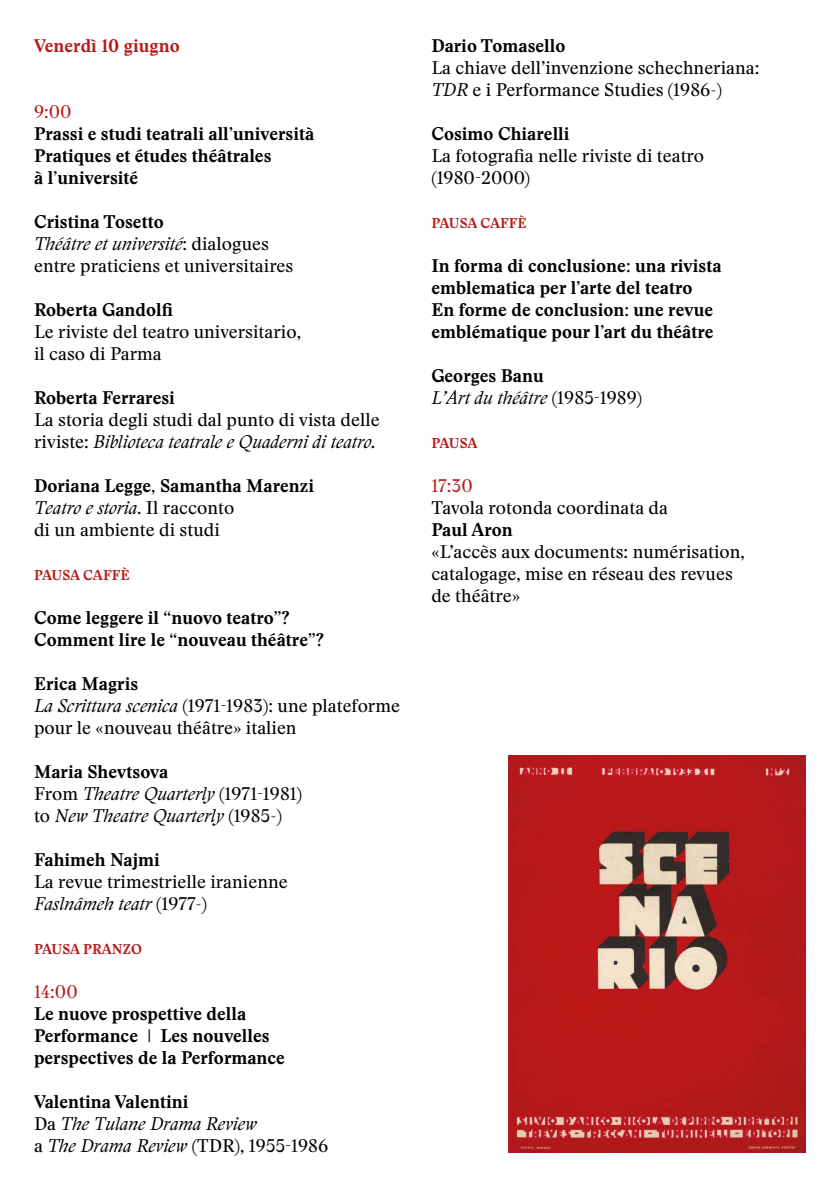
<style>
.page{position:relative;width:840px;height:1191px;background:#fff}
.page>*{position:absolute;margin:0;border:0;box-sizing:border-box;transform-origin:0 0}
.t1{font:18px/22px "Stanley";color:#000}
.t2{font:700 18px/22px "Stanley";color:#000}
.t3{font:italic 18px/22px "Stanley";color:#000}
.t4{font:700 18px "Stanley";color:#b71918}
.t5{font:18px "Stanley";color:#b71918}
.t6{font:700 14px "Stanley";color:#b71918}
.s1{font-weight:700}
.s2{font-style:italic}
.s3{font-weight:700;font-style:normal}
.s4{font-style:normal}
</style>
<div class="page">
<img style="left:508px;top:756px;width:297px;height:396px">
<p class="t4" style="left:34px;top:33px;width:147px">Venerdì 10 giugno</p>
<p class="t5" style="left:34px;top:99px;width:39px">9:00</p>
<p class="t2" style="left:34px;top:122px;width:282px">Prassi e studi teatrali all’università<br>Pratiques et études théâtrales<br>à l’université</p>
<p class="t1" style="left:34px;top:210px;width:261px"><span class="s1">Cristina Tosetto<br></span><span class="s2">Théâtre et université</span>: dialogues entre praticiens et universitaires</p>
<p class="t2" style="left:34px;top:298px;width:140px">Roberta Gandolfi</p>
<p class="t1" style="left:34px;top:320px;width:268px">Le riviste del teatro universitario, il caso di Parma</p>
<p class="t2" style="left:34px;top:386px;width:142px">Roberta Ferraresi</p>
<p class="t1" style="left:34px;top:408px;width:347px">La storia degli studi dal punto di vista delle riviste: <span class="s2">Biblioteca teatrale e Quaderni di teatro.</span></p>
<p class="t1" style="left:34px;top:474px;width:281px"><span class="s1">Doriana Legge</span>, <span class="s1">Samantha Marenzi<br></span><span class="s2">Teatro e storia</span>. Il racconto<br>di un ambiente di studi</p>
<p class="t6" style="left:34px;top:565px;width:97px">PAUSA CAFFÈ</p>
<p class="t2" style="left:34px;top:606px;width:291px">Come leggere il “nuovo teatro”?<br>Comment lire le “nouveau théâtre”?</p>
<p class="t1" style="left:34px;top:672px;width:367px"><span class="s1">Erica Magris<br></span><span class="s2">La Scrittura scenica</span> (1971-1983): une plateforme pour le «nouveau théâtre» italien</p>
<p class="t3" style="left:34px;top:760px;width:269px"><span class="s3">Maria Shevtsova<br></span><span class="s4">From</span> Theatre Quarterly <span class="s4">(1971-1981) to</span> New Theatre Quarterly <span class="s4">(1985-)</span></p>
<p class="t2" style="left:34px;top:848px;width:127px">Fahimeh Najmi</p>
<p class="t1" style="left:34px;top:870px;width:255px">La revue trimestrielle iranienne<br><span class="s2">Faslnâmeh teatr</span> (1977-)</p>
<p class="t6" style="left:34px;top:939px;width:109px">PAUSA PRANZO</p>
<p class="t5" style="left:34px;top:979px;width:45px">14:00</p>
<p class="t2" style="left:34px;top:1002px;width:252px">Le nuove prospettive della<br>Performance | Les nouvelles perspectives de la Performance</p>
<p class="t3" style="left:34px;top:1090px;width:295px"><span class="s3">Valentina Valentini<br></span><span class="s4">Da</span> The Tulane Drama Review<br><span class="s4">a</span> The Drama Review <span class="s4">(TDR), 1955-1986</span></p>
<p class="t2" style="left:431px;top:34px;width:136px">Dario Tomasello</p>
<p class="t1" style="left:431px;top:56px;width:329px">La chiave dell’invenzione schechneriana:<br><span class="s2">TDR</span> e i Performance Studies (1986-)</p>
<p class="t2" style="left:431px;top:122px;width:140px">Cosimo Chiarelli</p>
<p class="t1" style="left:431px;top:144px;width:274px">La fotografia nelle riviste di teatro (1980-2000)</p>
<p class="t6" style="left:431px;top:213px;width:97px">PAUSA CAFFÈ</p>
<p class="t2" style="left:431px;top:254px;width:291px">In forma di conclusione: una rivista emblematica per l’arte del teatro<br>En forme de conclusion: une revue emblématique pour l’art du théâtre</p>
<p class="t3" style="left:431px;top:364px;width:212px"><span class="s3">Georges Banu<br></span>L’Art du théâtre <span class="s4">(1985-1989)</span></p>
<p class="t6" style="left:431px;top:433px;width:48px">PAUSA</p>
<p class="t5" style="left:431px;top:473px;width:43px">17:30</p>
<p class="t1" style="left:431px;top:496px;width:238px">Tavola rotonda coordinata da</p>
<p class="t2" style="left:431px;top:518px;width:83px">Paul Aron</p>
<p class="t1" style="left:431px;top:540px;width:315px">«L’accès aux documents: numérisation, catalogage, mise en réseau des revues de théâtre»</p>
</div>
